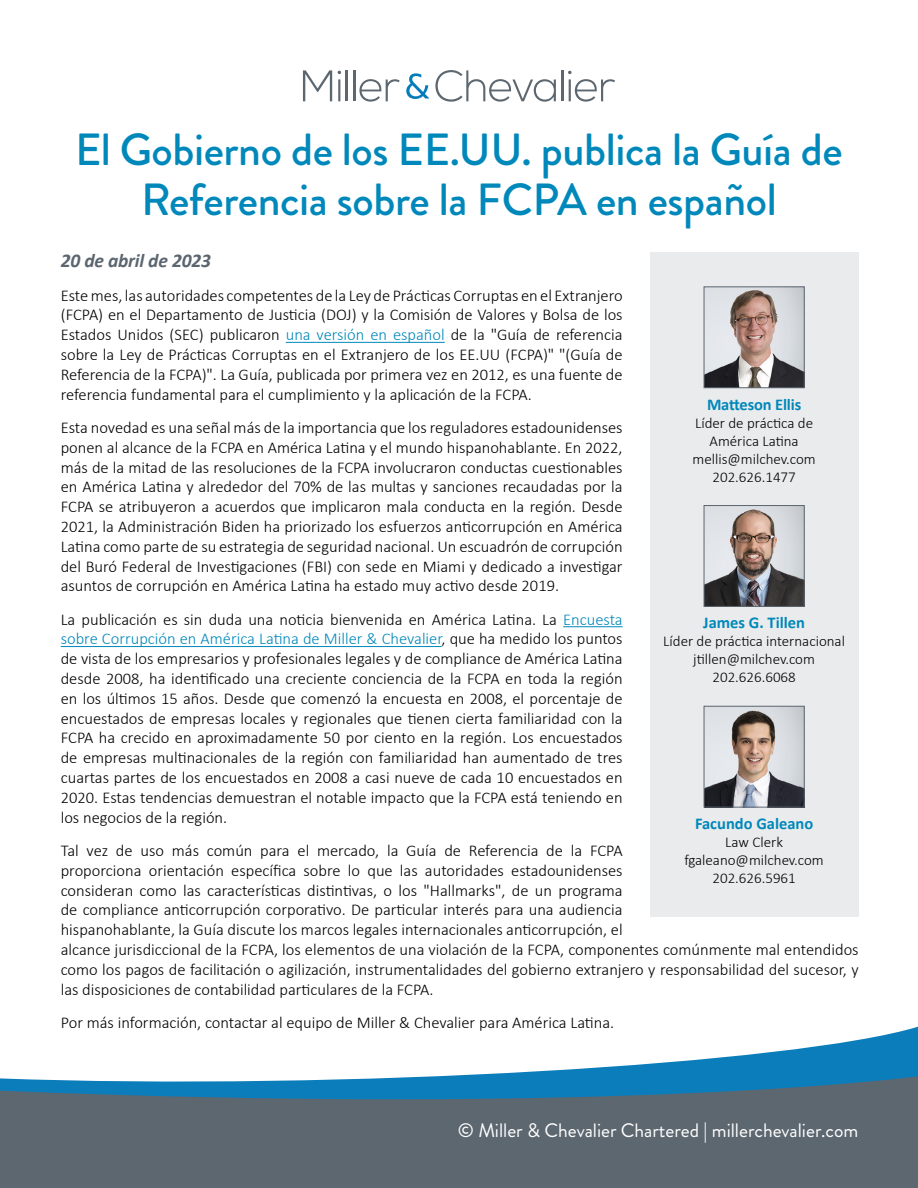
<style>
.page{position:relative;width:918px;height:1188px;background:#fff}
.page>*{position:absolute;margin:0;border:0;box-sizing:border-box;transform-origin:0 0}
.t1{font:500 45px/49.5px "Brandon Grotesque";letter-spacing:-.01em;color:#08b;text-align:center}
.t2{font:19.5px "Brandon Grotesque";color:#fff}
.t3{font:italic 700 19.5px "Calibri";letter-spacing:-.01em;color:#5c6670}
.t4{font:300 16.5px/19.8px "Calibri";color:#000;text-align:justify}
.t5{font:700 16.5px "Calibri";color:#08b}
.t6{font:300 15px/18px "Calibri";color:#000;text-align:center}
.s1{color:#08b}
</style>
<div class="page">
<svg style="left:444px;top:1027px;width:474px;height:49px"></svg>
<svg style="left:0;top:1076px;width:918px;height:112px;background:#536c7d"></svg>
<hr style="left:286px;top:342px;width:159px;height:1px;background:#08b">
<hr style="left:563px;top:626px;width:60px;height:1px;background:#08b">
<hr style="left:61px;top:646px;width:381px;height:1px;background:#08b">
<svg style="left:303px;top:70px;width:29px;height:31px"></svg>
<svg style="left:338px;top:70px;width:3px;height:31px"></svg>
<hr style="left:346px;top:70px;width:2px;height:31px;background:#5d6770">
<hr style="left:353px;top:70px;width:2px;height:31px;background:#5d6770">
<svg style="left:359px;top:79px;width:41px;height:23px"></svg>
<svg style="left:435px;top:70px;width:121px;height:32px"></svg>
<hr style="left:561px;top:70px;width:2px;height:31px;background:#5d6770">
<svg style="left:568px;top:70px;width:47px;height:32px"></svg>
<svg style="left:406px;top:73px;width:23px;height:26px"></svg>
<div style="left:650px;top:253px;width:209px;height:664px;background:#eaebec"></div>
<img style="left:706px;top:289px;width:97px;height:97px">
<div style="left:704px;top:287px;width:101px;height:101px;border:1px solid #5c6670"></div>
<img style="left:706px;top:507px;width:97px;height:98px">
<div style="left:704px;top:505px;width:101px;height:102px;border:1px solid #5c6670"></div>
<img style="left:706px;top:708px;width:97px;height:97px">
<div style="left:704px;top:706px;width:101px;height:101px;border:1px solid #5c6670"></div>
<h1 class="t1" style="left:75px;top:126px;width:769px">El Gobierno de los EE.UU. publica la Guía de<br>Referencia sobre la FCPA en español</h1>
<p class="t3" style="left:61px;top:247px;width:152px">20 de abril de 2023</p>
<p class="t4" style="left:61px;top:285px;width:563px">Este mes, las autoridades competentes de la Ley de Prácticas Corruptas en el Extranjero (FCPA) en el Departamento de Justicia (DOJ) y la Comisión de Valores y Bolsa de los Estados Unidos (SEC) publicaron <span class="s1">una versión en español</span> de la "Guía de referencia sobre la Ley de Prácticas Corruptas en el Extranjero de los EE.UU (FCPA)" "(Guía de Referencia de la FCPA)". La Guía, publicada por primera vez en 2012, es una fuente de referencia fundamental para el cumplimiento y la aplicación de la FCPA.</p>
<p class="t4" style="left:61px;top:417px;width:563px">Esta novedad es una señal más de la importancia que los reguladores estadounidenses ponen al alcance de la FCPA en América Latina y el mundo hispanohablante. En 2022, más de la mitad de las resoluciones de la FCPA involucraron conductas cuestionables en América Latina y alrededor del 70% de las multas y sanciones recaudadas por la FCPA se atribuyeron a acuerdos que implicaron mala conducta en la región. Desde 2021, la Administración Biden ha priorizado los esfuerzos anticorrupción en América Latina como parte de su estrategia de seguridad nacional. Un escuadrón de corrupción del Buró Federal de Investigaciones (FBI) con sede en Miami y dedicado a investigar asuntos de corrupción en América Latina ha estado muy activo desde 2019.</p>
<p class="t4" style="left:61px;top:609px;width:563px">La publicación es sin duda una noticia bienvenida en América Latina. La <span class="s1">Encuesta sobre Corrupción en América Latina de Miller &amp; Chevalier</span>, que ha medido los puntos de vista de los empresarios y profesionales legales y de compliance de América Latina desde 2008, ha identificado una creciente conciencia de la FCPA en toda la región en los últimos 15 años. Desde que comenzó la encuesta en 2008, el porcentaje de encuestados de empresas locales y regionales que tienen cierta familiaridad con la FCPA ha crecido en aproximadamente 50 por ciento en la región. Los encuestados de empresas multinacionales de la región con familiaridad han aumentado de tres cuartas partes de los encuestados en 2008 a casi nueve de cada 10 encuestados en 2020. Estas tendencias demuestran el notable impacto que la FCPA está teniendo en los negocios de la región.</p>
<p class="t4" style="left:61px;top:840px;width:799px;text-align:left">Tal vez de uso más común para el mercado, la Guía de Referencia de la FCPA<br>proporciona orientación específica sobre lo que las autoridades estadounidenses<br>consideran como las características distintivas, o los "Hallmarks", de un programa<br>de compliance anticorrupción corporativo. De particular interés para una audiencia<br>hispanohablante, la Guía discute los marcos legales internacionales anticorrupción, el<br>alcance jurisdiccional de la FCPA, los elementos de una violación de la FCPA, componentes comúnmente mal entendidos como los pagos de facilitación o agilización, instrumentalidades del gobierno extranjero y responsabilidad del sucesor, y las disposiciones de contabilidad particulares de la FCPA.</p>
<p class="t4" style="left:61px;top:1012px;width:555px">Por más información, contactar al equipo de Miller &amp; Chevalier para América Latina.</p>
<p class="t5" style="left:707px;top:393px;width:96px">Matteson Ellis</p>
<p class="t6" style="left:693px;top:414px;width:125px">Líder de práctica de<br>América Latina mellis@milchev.com<br>202.626.1477</p>
<p class="t5" style="left:703px;top:611px;width:103px">James G. Tillen</p>
<p class="t6" style="left:663px;top:632px;width:183px">Líder de práctica internacional jtillen@milchev.com<br>202.626.6068</p>
<p class="t5" style="left:695px;top:812px;width:120px">Facundo Galeano</p>
<p class="t6" style="left:684px;top:833px;width:141px">Law Clerk fgaleano@milchev.com<br>202.626.5961</p>
<p class="t2" style="left:458px;top:1117px;width:402px">© Miller &amp; Chevalier Chartered | millerchevalier.com</p>
</div>
